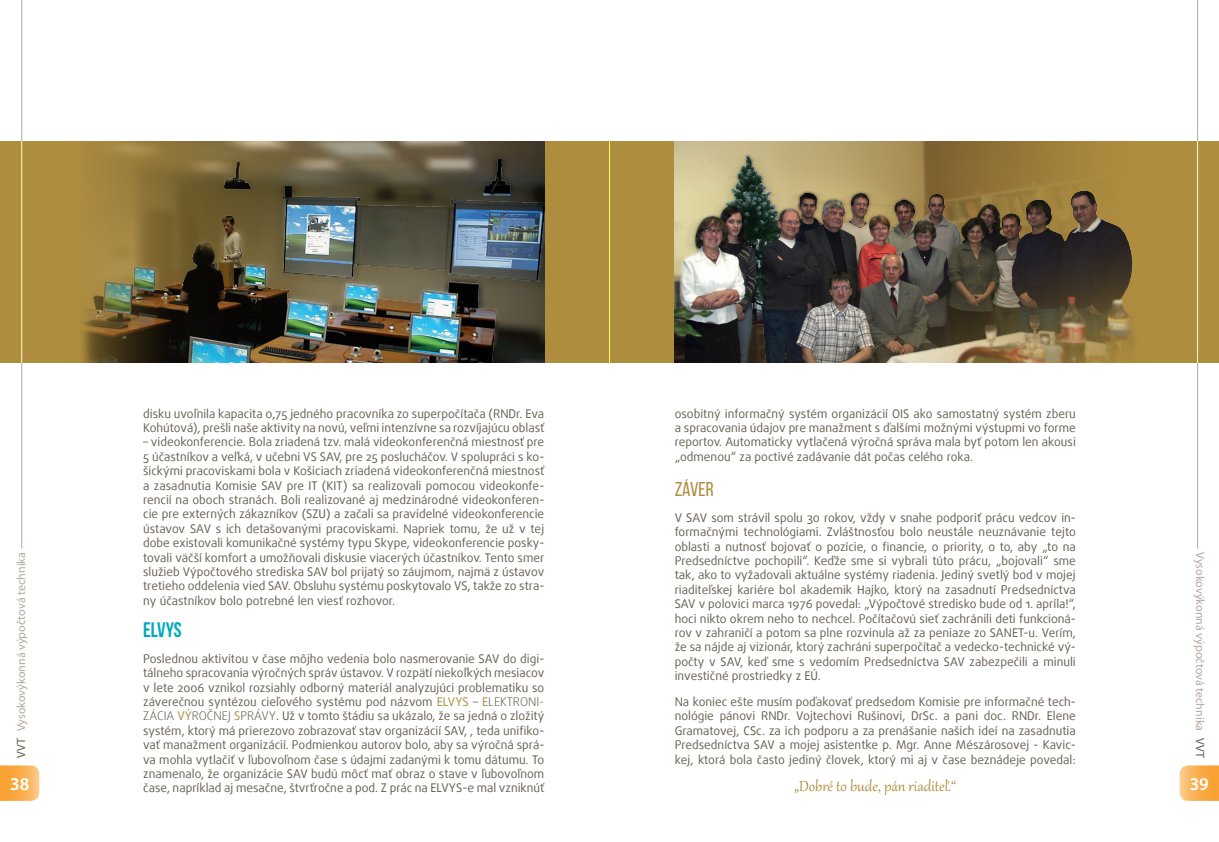
<style>
.page{position:relative;width:1219px;height:842px;background:#fff}
.page>*{position:absolute;margin:0;border:0;box-sizing:border-box;transform-origin:0 0}
.t1{font:21px "Bebas Neue";letter-spacing:-.005em;color:#00aabe}
.t2{font:20px "Bebas Neue";color:#ae8d3f}
.t3{font:18px "Gabriola";color:#ae8d3f}
.t4{font:600 18px "Myriad Pro";color:#fff}
.t5{font:12px/14.4px "Dax Pro EE";color:#665f51;text-align:justify}
.t6{font:12px "Myriad Pro";color:#b7a99d}
.s1{color:#ae8d3f}
.s2{font-weight:300}
.s3{color:#665f51}
</style>
<div class="page">
<hr style="left:21px;top:0;width:1px;height:549px;background:#b7a99d">
<hr style="left:1197px;top:0;width:1px;height:549px;background:#b7a99d">
<svg style="left:0;top:765px;width:39px;height:36px"></svg>
<svg style="left:1180px;top:765px;width:39px;height:36px"></svg>
<div style="left:609px;top:141px;width:610px;height:221px;background:#ae8d3f"></div>
<div style="left:0;top:141px;width:609px;height:221px;background:#ae8d3f"></div>
<img style="left:82px;top:141px;width:462px;height:221px">
<img style="left:675px;top:141px;width:459px;height:221px">
<p class="t5" style="left:143px;top:406px;width:403px">disku uvoľnila kapacita 0,75 jedného pracovníka zo superpočítača (RNDr. Eva<br>Kohútová), prešli naše aktivity na novú, veľmi intenzívne sa rozvíjajúcu oblasť</p>
<p class="t5" style="left:143px;top:435px;width:403px">– videokonferencie. Bola zriadená tzv. malá videokonferenčná miestnosť pre 5 účastníkov a veľká, v učebni VS SAV, pre 25 poslucháčov. V spolupráci s ko&shy;šickými pracoviskami bola v Košiciach zriadená videokonferenčná miestnosť a zasadnutia Komisie SAV pre IT (KIT) sa realizovali pomocou videokonfe&shy;rencií na oboch stranách. Boli realizované aj medzinárodné videokonferen&shy;cie pre externých zákazníkov (SZU) a začali sa pravidelné videokonferencie ústavov SAV s ich detašovanými pracoviskami. Napriek tomu, že už v tej dobe existovali komunikačné systémy typu Skype, videokonferencie posky&shy;tovali väčší komfort a umožňovali diskusie viacerých účastníkov. Tento smer služieb Výpočtového strediska SAV bol prijatý so záujmom, najmä z ústavov tretieho oddelenia vied SAV. Obsluhu systému poskytovalo VS, takže zo stra&shy;ny účastníkov bolo potrebné len viesť rozhovor.</p>
<h1 class="t1" style="left:143px;top:618px;width:40px">ELVYS</h1>
<p class="t5" style="left:143px;top:651px;width:403px">Poslednou aktivitou v čase môjho vedenia bolo nasmerovanie SAV do digi&shy;tálneho spracovania výročných správ ústavov. V rozpätí niekoľkých mesiacov v lete 2006 vznikol rozsiahly odborný materiál analyzujúci problematiku so záverečnou syntézou cieľového systému pod názvom <span class="s1">ELVYS</span> – <span class="s1">E</span><span class="s2">LEKTRONI-ZÁCIA</span> <span class="s1">VÝ</span><span class="s2">ROČNEJ</span> <span class="s1">S</span><span class="s2">PRÁVY</span>. Už v tomto štádiu sa ukázalo, že sa jedná o zložitý systém, ktorý má prierezovo zobrazovať stav organizácií SAV, , teda unifiko&shy;vať manažment organizácií. Podmienkou autorov bolo, aby sa výročná sprá&shy;va mohla vytlačiť v ľubovoľnom čase s údajmi zadanými k tomu dátumu. To znamenalo, že organizácie SAV budú môcť mať obraz o stave v ľubovoľnom čase, napríklad aj mesačne, štvrťročne a pod. Z prác na ELVYS-e mal vzniknúť</p>
<p class="t5" style="left:675px;top:406px;width:403px">osobitný informačný systém organizácií OIS ako samostatný systém zberu a spracovania údajov pre manažment s ďalšími možnými výstupmi vo forme reportov. Automaticky vytlačená výročná správa mala byť potom len akousi „odmenou“ za poctivé zadávanie dát počas celého roka.</p>
<h2 class="t2" style="left:675px;top:478px;width:40px">ZÁVER</h2>
<p class="t5" style="left:675px;top:510px;width:403px">V SAV som strávil spolu 30 rokov, vždy v snahe podporiť prácu vedcov in&shy;formačnými technológiami. Zvláštnosťou bolo neustále neuznávanie tejto oblasti a nutnosť bojovať o pozície, o financie, o priority, o to, aby „to na Predsedníctve pochopili“. Keďže sme si vybrali túto prácu, „bojovali“ sme tak, ako to vyžadovali aktuálne systémy riadenia. Jediný svetlý bod v mojej riaditeľskej kariére bol akademik Hajko, ktorý na zasadnutí Predsedníctva SAV v polovici marca 1976 povedal: „Výpočtové stredisko bude od 1. apríla!“, hoci nikto okrem neho to nechcel. Počítačovú sieť zachránili deti funkcioná&shy;rov v zahraničí a potom sa plne rozvinula až za peniaze zo SANET-u. Verím, že sa nájde aj vizionár, ktorý zachráni superpočítač a vedecko-technické vý&shy;počty v SAV, keď sme s vedomím Predsedníctva SAV zabezpečili a minuli investičné prostriedky z EÚ.</p>
<p class="t5" style="left:675px;top:695px;width:403px">Na koniec ešte musím poďakovať predsedom Komisie pre informačné tech&shy;nológie pánovi RNDr. Vojtechovi Rušinovi, DrSc. a pani doc. RNDr. Elene Gramatovej, CSc. za ich podporu a za prenášanie našich ideí na zasadnutia Predsedníctva SAV a mojej asistentke p. Mgr. Anne Mészárosovej - Kavic&shy;kej, ktorá bola často jediný človek, ktorý mi aj v čase beznádeje povedal:</p>
<h3 class="t3" style="left:794px;top:774px;width:163px">„Dobré to bude, pán riaditeľ.“</h3>
<p class="t6" style="left:14px;top:758px;width:208px;rotate:-90deg"><span class="s3">VVT</span> Vysokovýkonná výpočtová technika</p>
<p class="t6" style="left:1207px;top:552px;width:208px;rotate:90deg">Vysokovýkonná výpočtová technika <span class="s3">VVT</span></p>
<h3 class="t4" style="left:10px;top:772px;width:21px">38</h3>
<h3 class="t4" style="left:1190px;top:772px;width:21px">39</h3>
</div>
